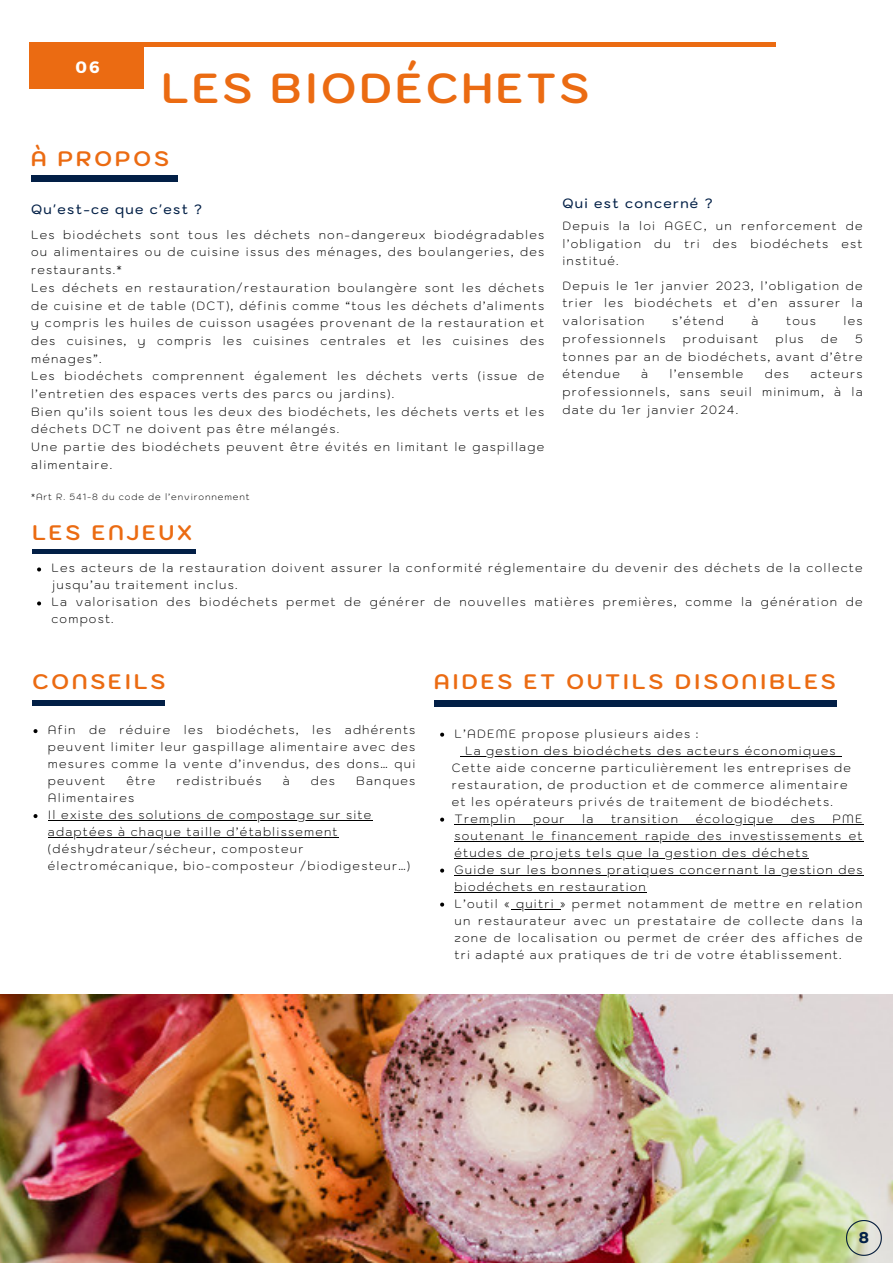
<style>
.page{position:relative;width:893px;height:1264px;background:#fff}
.page>*{position:absolute;margin:0;border:0;box-sizing:border-box;transform-origin:0 0}
.t1{font:700 42px "Kodchasan";letter-spacing:.08em;color:#eb6b12}
.t2{font:700 21px "Kodchasan";letter-spacing:.14em;color:#eb6b12}
.t3{font:700 16.5px "Montserrat";color:#fff}
.t4{font:700 15.45px "Montserrat";color:#021f46}
.t5{font:500 13.5px "Kodchasan";letter-spacing:.1em;color:#021f46}
.t6{font:200 12px/17.7px "Kodchasan";letter-spacing:.1em;color:#000;text-align:justify}
.t7{font:200 9px "Kodchasan";letter-spacing:.1em;color:#000}
</style>
<div class="page">
<img style="left:0;top:994px;width:892px;height:268px">
<div style="left:31px;top:175px;width:146px;height:6px;background:#021f46"></div>
<div style="left:29px;top:43px;width:115px;height:46px;background:#eb6b12"></div>
<hr style="left:29px;top:43px;width:747px;height:3px;background:#eb6b12">
<hr style="left:32px;top:549px;width:163px;height:4px;background:#021f46">
<svg style="left:37px;top:567px;width:4px;height:4px"></svg>
<svg style="left:37px;top:601px;width:4px;height:4px"></svg>
<svg style="left:33px;top:729px;width:4px;height:4px"></svg>
<svg style="left:33px;top:814px;width:4px;height:4px"></svg>
<hr style="left:48px;top:820px;width:324px;height:1px;background:#000">
<hr style="left:48px;top:837px;width:291px;height:1px;background:#000">
<div style="left:434px;top:701px;width:402px;height:5px;background:#021f46"></div>
<svg style="left:440px;top:732px;width:4px;height:4px"></svg>
<svg style="left:440px;top:817px;width:4px;height:4px"></svg>
<hr style="left:454px;top:823px;width:409px;height:1px;background:#000">
<hr style="left:454px;top:840px;width:409px;height:1px;background:#000">
<hr style="left:454px;top:857px;width:355px;height:1px;background:#000">
<svg style="left:440px;top:868px;width:4px;height:4px"></svg>
<hr style="left:454px;top:874px;width:409px;height:1px;background:#000">
<hr style="left:454px;top:891px;width:193px;height:1px;background:#000">
<svg style="left:440px;top:902px;width:4px;height:4px"></svg>
<hr style="left:511px;top:908px;width:49px;height:1px;background:#000">
<hr style="left:465px;top:755px;width:371px;height:1px;background:#000">
<img style="left:846px;top:1220px;width:35px;height:35px">
<div style="left:32px;top:700px;width:132px;height:5px;background:#021f46"></div>
<p class="t3" style="left:75px;top:57px;width:26px">06</p>
<p class="t1" style="left:162px;top:60px;width:429px">LES BIODÉCHETS</p>
<p class="t2" style="left:31px;top:144px;width:139px">À PROPOS</p>
<p class="t5" style="left:31px;top:200px;width:172px">Qu'est-ce que c'est ?</p>
<p class="t6" style="left:31px;top:225px;width:514px">Les biodéchets sont tous les déchets non-dangereux biodégradables ou alimentaires ou de cuisine issus des ménages, des boulangeries, des restaurants.*</p>
<p class="t6" style="left:31px;top:278px;width:514px">Les déchets en restauration/restauration boulangère sont les déchets de cuisine et de table (DCT), définis comme “tous les déchets d’aliments y compris les huiles de cuisson usagées provenant de la restauration et des cuisines, y compris les cuisines centrales et les cuisines des ménages”.</p>
<p class="t6" style="left:31px;top:367px;width:514px">Les biodéchets comprennent également les déchets verts (issue de l’entretien des espaces verts des parcs ou jardins).</p>
<p class="t6" style="left:31px;top:402px;width:514px">Bien qu’ils soient tous les deux des biodéchets, les déchets verts et les déchets DCT ne doivent pas être mélangés.</p>
<p class="t6" style="left:31px;top:438px;width:514px">Une partie des biodéchets peuvent être évités en limitant le gaspillage alimentaire.</p>
<p class="t7" style="left:31px;top:490px;width:220px">*Art R. 541-8 du code de l’environnement</p>
<p class="t2" style="left:32px;top:518px;width:161px">LES ENJEUX</p>
<p class="t5" style="left:562px;top:194px;width:152px">Qui est concerné ?</p>
<p class="t6" style="left:562px;top:216px;width:302px">Depuis la loi AGEC, un renforcement de l’obligation du tri des biodéchets est institué.</p>
<p class="t6" style="left:562px;top:276px;width:302px">Depuis le 1er janvier 2023, l’obligation de trier les biodéchets et d’en assurer la valorisation</p>
<p class="t6" style="left:672px;top:312px;width:53px">s’étend</p>
<p class="t6" style="left:751px;top:312px;width:8px">à</p>
<p class="t6" style="left:786px;top:312px;width:31px">tous</p>
<p class="t6" style="left:843px;top:312px;width:21px">les</p>
<p class="t6" style="left:562px;top:329px;width:104px">professionnels</p>
<p class="t6" style="left:682px;top:329px;width:77px">produisant</p>
<p class="t6" style="left:775px;top:329px;width:30px">plus</p>
<p class="t6" style="left:820px;top:329px;width:18px">de</p>
<p class="t6" style="left:562px;top:329px;width:302px;text-indent:292px">5 tonnes par an de biodéchets, avant d’être étendue</p>
<p class="t6" style="left:641px;top:365px;width:8px">à</p>
<p class="t6" style="left:669px;top:365px;width:75px">l’ensemble</p>
<p class="t6" style="left:764px;top:365px;width:26px">des</p>
<p class="t6" style="left:562px;top:365px;width:302px;text-indent:248px">acteurs professionnels, sans seuil minimum, à la date du 1er janvier 2024.</p>
<p class="t6" style="left:51px;top:559px;width:812px;line-height:17px">Les acteurs de la restauration doivent assurer la conformité réglementaire du devenir des déchets de la collecte jusqu’au traitement inclus.</p>
<p class="t6" style="left:51px;top:593px;width:812px;line-height:17px">La valorisation des biodéchets permet de générer de nouvelles matières premières, comme la génération de compost.</p>
<p class="t2" style="left:32px;top:667px;width:135px">CONSEILS</p>
<p class="t2" style="left:434px;top:667px;width:403px">AIDES ET OUTILS DISONIBLES</p>
<p class="t6" style="left:48px;top:721px;width:369px;line-height:17px">Afin de réduire les biodéchets, les adhérents peuvent limiter leur gaspillage alimentaire avec des mesures comme la vente d’invendus, des dons… qui peuvent</p>
<p class="t6" style="left:126px;top:771px;width:30px">être</p>
<p class="t6" style="left:176px;top:771px;width:87px">redistribués</p>
<p class="t6" style="left:283px;top:771px;width:8px">à</p>
<p class="t6" style="left:311px;top:771px;width:26px">des</p>
<p class="t6" style="left:356px;top:771px;width:61px">Banques</p>
<p class="t6" style="left:48px;top:788px;width:88px">Alimentaires</p>
<p class="t6" style="left:48px;top:806px;width:364px;line-height:17px;text-align:left">Il existe des solutions de compostage sur site adaptées à chaque taille d’établissement (déshydrateur/sécheur, composteur électromécanique, bio-composteur /biodigesteur…)</p>
<p class="t6" style="left:454px;top:724px;width:245px">L’ADEME propose plusieurs aides :</p>
<p class="t6" style="left:465px;top:741px;width:372px">La gestion des biodéchets des acteurs économiques</p>
<p class="t6" style="left:452px;top:758px;width:400px">Cette aide concerne particulièrement les entreprises de</p>
<p class="t6" style="left:452px;top:775px;width:397px">restauration, de production et de commerce alimentaire</p>
<p class="t6" style="left:452px;top:792px;width:382px">et les opérateurs privés de traitement de biodéchets.</p>
<p class="t6" style="left:454px;top:809px;width:62px">Tremplin</p>
<p class="t6" style="left:533px;top:809px;width:33px">pour</p>
<p class="t6" style="left:582px;top:809px;width:13px">la</p>
<p class="t6" style="left:611px;top:809px;width:69px">transition</p>
<p class="t6" style="left:695px;top:809px;width:79px">écologique</p>
<p class="t6" style="left:790px;top:809px;width:26px">des</p>
<p class="t6" style="left:454px;top:809px;width:409px;line-height:17px;text-indent:378px">PME soutenant le financement rapide des investissements et études de projets tels que la gestion des déchets</p>
<p class="t6" style="left:454px;top:860px;width:409px;line-height:17px">Guide sur les bonnes pratiques concernant la gestion des biodéchets en restauration</p>
<p class="t6" style="left:454px;top:894px;width:409px;line-height:17px">L’outil « quitri » permet notamment de mettre en relation un restaurateur avec un prestataire de collecte dans la zone de localisation ou permet de créer des affiches de tri adapté aux pratiques de tri de votre établissement.</p>
<p class="t4" style="left:858px;top:1228px;width:12px">8</p>
</div>
